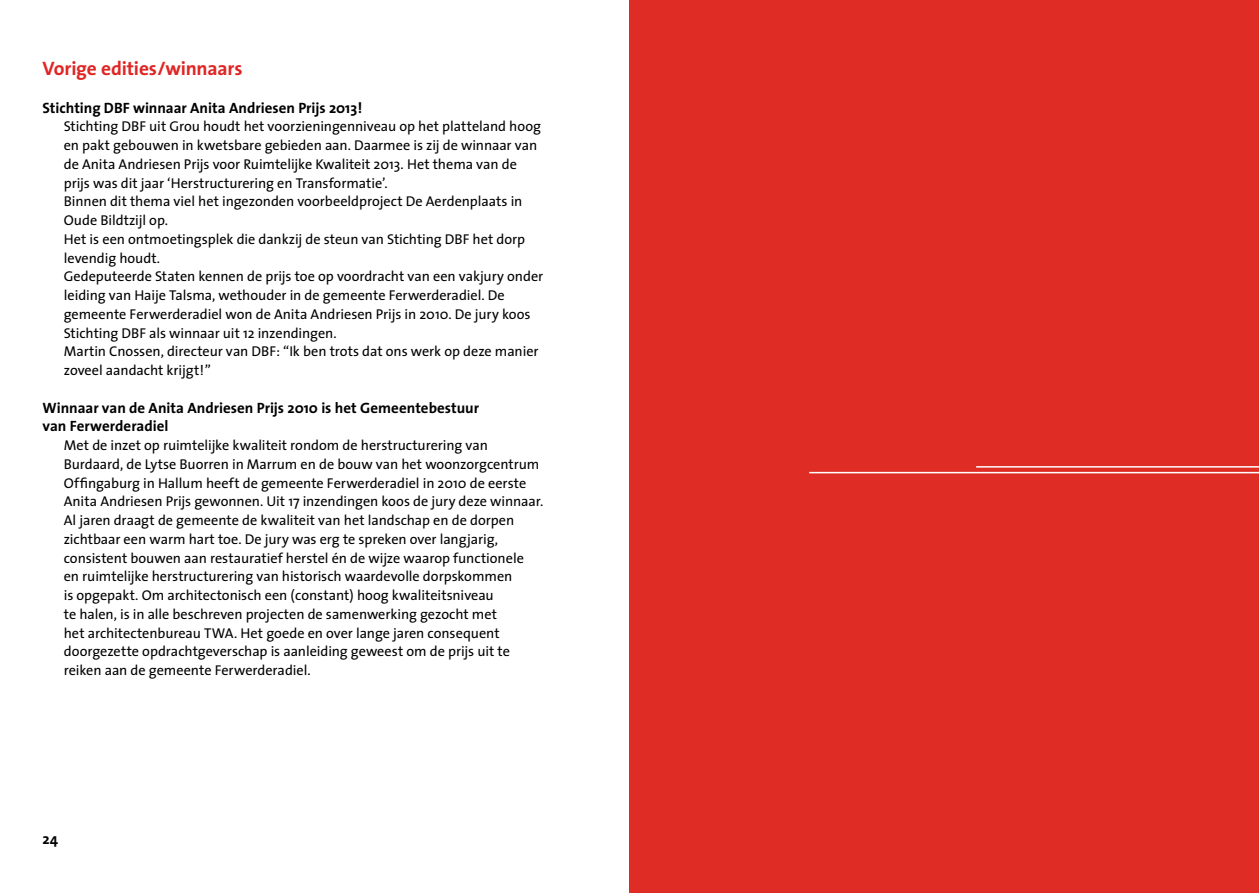
<style>
.page{position:relative;width:1259px;height:893px;background:#fff}
.page>*{position:absolute;margin:0;border:0;box-sizing:border-box;transform-origin:0 0}
.t1{font:700 19.5px "The Sans";letter-spacing:-.01em;color:#df2625}
.t2{font:700 15px/18.8px "The Sans";color:#000}
.t3{font:14.25px/18.8px "The Sans";letter-spacing:-.005em;color:#000}
</style>
<div class="page">
<div style="left:629px;top:0;width:630px;height:893px;background:#df2d26"></div>
<svg style="left:809px;top:466px;width:450px;height:8px"></svg>
<h1 class="t1" style="left:43px;top:52px;width:201px">Vorige edities/winnaars</h1>
<p class="t2" style="left:43px;top:98px;width:321px">Stichting DBF winnaar Anita Andriesen Prijs 2013!</p>
<p class="t3" style="left:64px;top:117px;width:481px">Stichting DBF uit Grou houdt het voorzieningenniveau op het platteland hoog en pakt gebouwen in kwetsbare gebieden aan. Daarmee is zij de winnaar van de Anita Andriesen Prijs voor Ruimtelijke Kwaliteit 2013. Het thema van de prijs was dit jaar ‘Herstructurering en Transformatie’.<br>Binnen dit thema viel het ingezonden voorbeeldproject De Aerdenplaats in Oude Bildtzijl op.<br>Het is een ontmoetingsplek die dankzij de steun van Stichting DBF het dorp levendig houdt.<br>Gedeputeerde Staten kennen de prijs toe op voordracht van een vakjury onder leiding van Haije Talsma, wethouder in de gemeente Ferwerderadiel. De gemeente Ferwerderadiel won de Anita Andriesen Prijs in 2010. De jury koos Stichting DBF als winnaar uit 12 inzendingen.<br>Martin Cnossen, directeur van DBF: “Ik ben trots dat ons werk op deze manier zoveel aandacht krijgt!”</p>
<p class="t2" style="left:43px;top:398px;width:438px">Winnaar van de Anita Andriesen Prijs 2010 is het Gemeentebestuur van Ferwerderadiel</p>
<p class="t3" style="left:64px;top:435px;width:481px">Met de inzet op ruimtelijke kwaliteit rondom de herstructurering van Burdaard, de Lytse Buorren in Marrum en de bouw van het woonzorgcentrum Offingaburg in Hallum heeft de gemeente Ferwerderadiel in 2010 de eerste Anita Andriesen Prijs gewonnen. Uit 17 inzendingen koos de jury deze winnaar.<br>Al jaren draagt de gemeente de kwaliteit van het landschap en de dorpen zichtbaar een warm hart toe. De jury was erg te spreken over langjarig, consistent bouwen aan restauratief herstel én de wijze waarop functionele<br>en ruimtelijke herstructurering van historisch waardevolle dorpskommen<br>is opgepakt. Om architectonisch een (constant) hoog kwaliteitsniveau<br>te halen, is in alle beschreven projecten de samenwerking gezocht met<br>het architectenbureau TWA. Het goede en over lange jaren consequent doorgezette opdrachtgeverschap is aanleiding geweest om de prijs uit te reiken aan de gemeente Ferwerderadiel.</p>
<p class="t2" style="left:43px;top:829px;width:17px">24</p>
</div>
